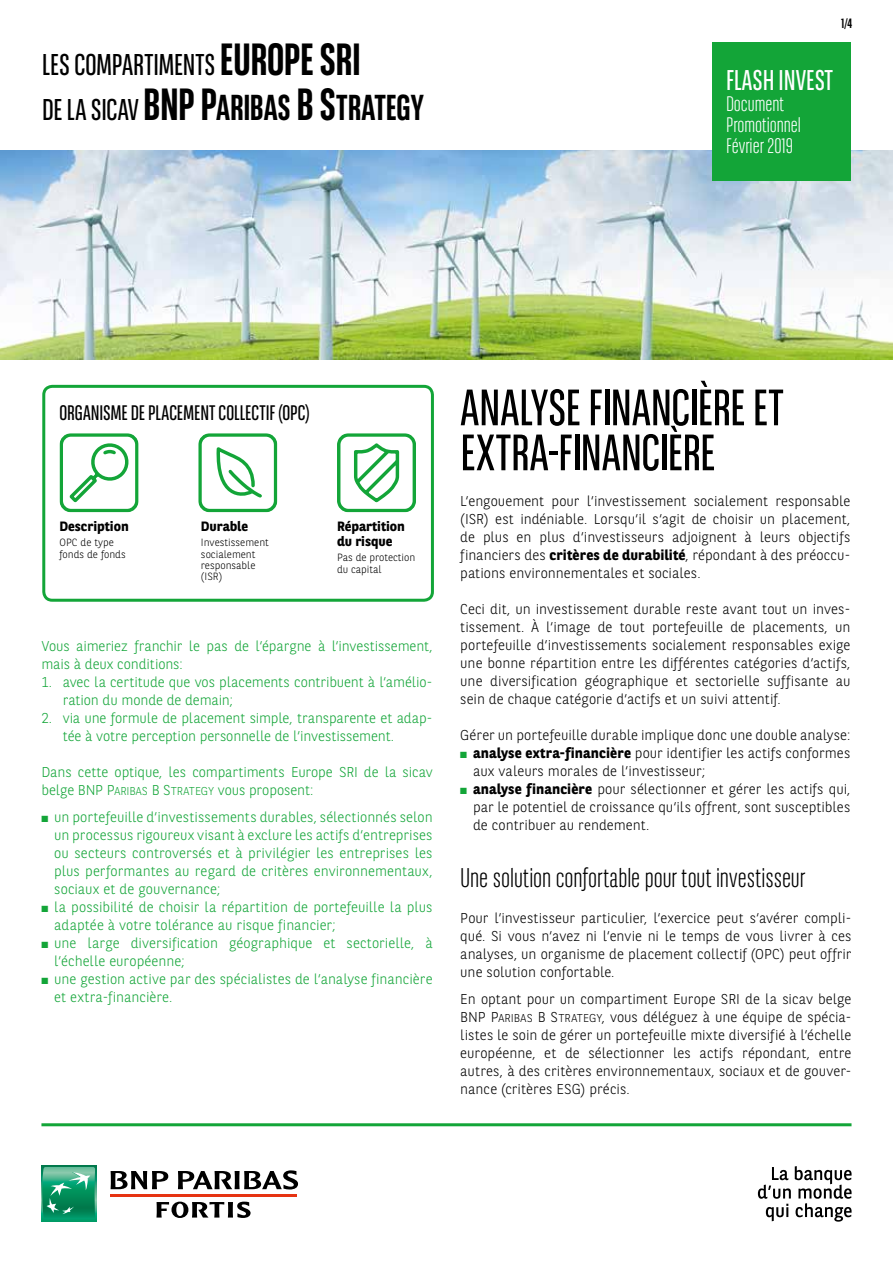
<style>
.page{position:relative;width:893px;height:1263px;background:#fff}
.page>*{position:absolute;margin:0;border:0;box-sizing:border-box;transform-origin:0 0}
.t1{font:51px/45px "BNPP Sans Condensed";letter-spacing:-.01em;color:#000}
.t2{font:36px "BNPP Sans Condensed Bold SC800";letter-spacing:-.005em;color:#000}
.t3{font:30px "BNPP Sans Condensed";letter-spacing:-.005em;color:#000}
.t4{font:28.5px "BNPP Sans Condensed";color:#fff}
.t5{font:300 27px "BNPP Sans Condensed";color:#000}
.t6{font:21px "BNPP Sans Condensed";color:#000}
.t7{font:300 21px/21px "BNPP Sans Condensed";color:#fff}
.t8{font:300 14.25px/18px "BNPP Sans";letter-spacing:.005em;color:#000;text-align:justify}
.t9{font:300 14.25px/18px "BNPP Sans";color:#13a538}
.t10{font:700 13.5px/15px "BNPP Sans";color:#000}
.t11{font:700 13.5px "BNPP Sans Condensed";color:#000}
.t12{font:300 10.5px/11.2px "BNPP Sans";color:#000}
.s1{font-weight:700;font-size:45px}
.s2{font-family:"BNPP Sans Condensed";font-size:30px}
.s3{font-size:45px}
.s4{font-family:"BNPP Sans Light SC800";font-weight:400}
.s5{font-family:"BNPP Sans Light SC800";font-weight:400;font-size:11.4px}
.s6{font-weight:700}
.s7{color:#13a538}
</style>
<div class="page">
<div style="left:41px;top:1166px;width:55px;height:55px;background:#009e6b"></div>
<svg style="left:42px;top:1167px;width:53px;height:49px"></svg>
<hr style="left:111px;top:1194px;width:186px;height:3px;background:#e63312">
<svg style="left:111px;top:1171px;width:57px;height:18px"></svg>
<svg style="left:178px;top:1170px;width:120px;height:19px"></svg>
<svg style="left:156px;top:1201px;width:95px;height:17px"></svg>
<hr style="left:41px;top:1123px;width:810px;height:3px;background:#13a538">
<img style="left:0;top:151px;width:893px;height:208px">
<div style="left:712px;top:43px;width:138px;height:138px;background:#13a538"></div>
<svg style="left:758px;top:1166px;width:93px;height:56px"></svg>
<div style="left:42px;top:385px;width:392px;height:217px;border:3px solid #13a538;border-radius:9px"></div>
<svg style="left:60px;top:433px;width:79px;height:79px"></svg>
<svg style="left:198px;top:433px;width:79px;height:79px"></svg>
<svg style="left:337px;top:433px;width:79px;height:79px"></svg>
<h3 class="t3" style="left:42px;top:46px;width:320px">LES COMPARTIMENTS <span class="s1">EUROPESRI</span></h3>
<h2 class="t2" style="left:42px;top:87px;width:383px"><span class="s2">DE LA SICAV</span> <span class="s3">BNP P</span>ARIBAS <span class="s3">B S</span>TRATEGY</h2>
<p class="t11" style="left:841px;top:15px;width:12px">1/4</p>
<h3 class="t4" style="left:726px;top:62px;width:108px">FLASH INVEST</h3>
<h3 class="t7" style="left:726px;top:93px;width:76px">Document<br>Promotionnel<br>Février 2019</h3>
<h3 class="t6" style="left:60px;top:399px;width:251px">ORGANISME DE PLACEMENT COLLECTIF (OPC)</h3>
<p class="t10" style="left:60px;top:518px;width:71px">Description</p>
<p class="t12" style="left:60px;top:537px;width:68px">OPC de type fonds de fonds</p>
<p class="t10" style="left:201px;top:518px;width:49px">Durable</p>
<p class="t12" style="left:201px;top:537px;width:69px">Investissement socialement responsable (ISR)</p>
<p class="t10" style="left:337px;top:518px;width:69px">Répartition du risque</p>
<p class="t12" style="left:337px;top:552px;width:80px">Pas de protection du capital</p>
<p class="t9" style="left:41px;top:636px;width:393px">Vous aimeriez franchir le pas de l‘épargne à l‘investissement, mais à deux conditions:</p>
<p class="t9" style="left:63px;top:672px;width:371px;text-indent:-21px">1. avec la certitude que vos placements contribuent à l‘amélio&shy;ration du monde de demain;</p>
<p class="t9" style="left:63px;top:708px;width:371px;text-indent:-21px">2. via une formule de placement simple, transparente et adap&shy;tée à votre perception personnelle de l‘investissement.</p>
<p class="t9" style="left:41px;top:762px;width:393px">Dans cette optique, les compartiments Europe SRI de la sicav belge BNP <span class="s4">P</span><span class="s5">ARIBAS</span> <span class="s4">B S</span><span class="s5">TRATEGY</span> vous proposent:</p>
<p class="t9" style="left:54px;top:807px;width:380px;text-align:justify;text-indent:-13px">■ un portefeuille d‘investissements durables, sélectionnés selon un processus rigoureux visant à exclure les actifs d‘entreprises ou secteurs controversés et à privilégier les entreprises les plus performantes au regard de critères environnementaux, sociaux et de gouvernance;</p>
<p class="t9" style="left:54px;top:897px;width:380px;text-indent:-13px">■ la possibilité de choisir la répartition de portefeuille la plus adaptée à votre tolérance au risque financier;</p>
<p class="t9" style="left:54px;top:933px;width:380px;text-indent:-13px">■ une large diversification géographique et sectorielle, à l‘échelle européenne;</p>
<p class="t9" style="left:54px;top:969px;width:380px;text-indent:-13px">■ une gestion active par des spécialistes de l‘analyse financière et extra-financière.</p>
<h1 class="t1" style="left:460px;top:384px;width:325px">ANALYSE FINANCIÈRE ET<br>EXTRA-FINANCIÈRE</h1>
<p class="t8" style="left:460px;top:492px;width:392px">L‘engouement pour l‘investissement socialement responsable (ISR) est indéniable. Lorsqu‘il s‘agit de choisir un placement, de plus en plus d‘investisseurs adjoignent à leurs objectifs financiers des <span class="s6">critères de durabilité</span>, répondant à des préoccu&shy;pations environnementales et sociales.</p>
<p class="t8" style="left:460px;top:600px;width:392px">Ceci dit, un investissement durable reste avant tout un inves&shy;tissement. À l‘image de tout portefeuille de placements, un portefeuille d‘investissements socialement responsables exige une bonne répartition entre les différentes catégories d‘actifs, une diversification géographique et sectorielle suffisante au sein de chaque catégorie d‘actifs et un suivi attentif.</p>
<p class="t8" style="left:460px;top:726px;width:392px">Gérer un portefeuille durable implique donc une double analyse:</p>
<p class="t8" style="left:473px;top:744px;width:379px;text-indent:-13px"><span class="s7">■</span> <span class="s6">analyse extra-financière</span> pour identifier les actifs conformes aux valeurs morales de l‘investisseur;</p>
<p class="t8" style="left:473px;top:780px;width:379px;text-indent:-13px"><span class="s7">■</span> <span class="s6">analyse financière</span> pour sélectionner et gérer les actifs qui, par le potentiel de croissance qu‘ils offrent, sont susceptibles de contribuer au rendement.</p>
<h3 class="t5" style="left:460px;top:860px;width:346px">Une solution confortable pour tout investisseur</h3>
<p class="t8" style="left:460px;top:908px;width:393px">Pour l‘investisseur particulier, l‘exercice peut s‘avérer compli&shy;qué. Si vous n‘avez ni l‘envie ni le temps de vous livrer à ces analyses, un organisme de placement collectif (OPC) peut offrir une solution confortable.</p>
<p class="t8" style="left:460px;top:989px;width:393px">En optant pour un compartiment Europe SRI de la sicav belge BNP <span class="s4">P</span><span class="s5">ARIBAS</span> <span class="s4">B S</span><span class="s5">TRATEGY</span>, vous déléguez à une équipe de spécia&shy;listes le soin de gérer un portefeuille mixte diversifié à l‘échelle européenne, et de sélectionner les actifs répondant, entre autres, à des critères environnementaux, sociaux et de gouver&shy;nance (critères ESG) précis.</p>
</div>
